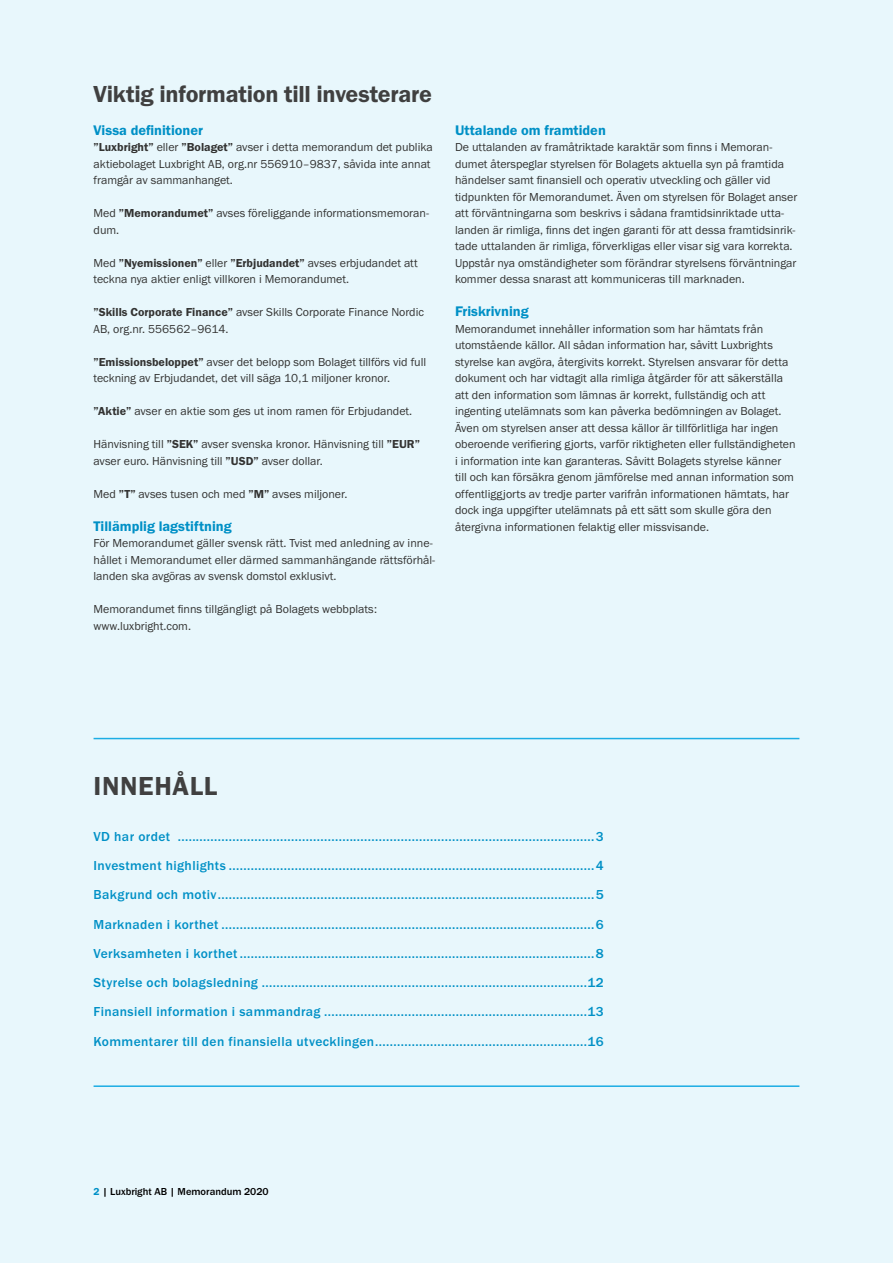
<style>
.page{position:relative;width:893px;height:1263px;background:#e8f7fc}
.page>*{position:absolute;margin:0;border:0;box-sizing:border-box;transform-origin:0 0}
.TOC_rubrik{font:27px "Franklin Gothic URW Dem";letter-spacing:.025em;color:#404040}
.H2_Span{font:24px "Franklin Gothic URW Dem";letter-spacing:-.01em;color:#404040}
.t1{font:14.4px "Franklin Gothic URW Dem";color:#0090c6}
.t2{font:500 13.5px "Franklin Gothic URW";letter-spacing:.03em;color:#0090c6}
.t3{font:12px/16.5px "Franklin Gothic URW Boo";color:#333332}
.t4{font:500 10.5px "Franklin Gothic URW";color:#000}
.s1{font-family:"Franklin Gothic URW Dem"}
.s2{font-family:"Franklin Gothic URW Dem";font-weight:400;color:#0090c6}
</style>
<div class="page">
<hr style="left:94px;top:1085px;width:705px;height:2px;background:#1cade4">
<hr style="left:94px;top:738px;width:705px;height:1px;background:#1cade4">
<p class="H2_Span" style="left:94px;top:79px;width:340px">Viktig information till investerare</p>
<h3 class="t1" style="left:94px;top:121px;width:111px">Vissa definitioner</h3>
<p class="t3" style="left:94px;top:139px;width:341px"><span class="s1">”Luxbright”</span> eller <span class="s1">”Bolaget”</span> avser i detta memorandum det publika aktiebolaget Luxbright AB, org.nr 556910–9837, såvida inte annat framgår av sammanhanget.</p>
<p class="t3" style="left:94px;top:205px;width:337px">Med <span class="s1">”Memorandumet”</span> avses föreliggande informationsmemoran&shy;dum.</p>
<p class="t3" style="left:94px;top:254px;width:326px">Med <span class="s1">”Nyemissionen”</span> eller <span class="s1">”Erbjudandet”</span> avses erbjudandet att teckna nya aktier enligt villkoren i Memorandumet.</p>
<p class="t3" style="left:94px;top:304px;width:332px"><span class="s1">”Skills Corporate Finance”</span> avser Skills Corporate Finance Nordic<br>AB, org.nr. 556562–9614.</p>
<p class="t3" style="left:94px;top:353px;width:334px"><span class="s1">”Emissionsbeloppet”</span> avser det belopp som Bolaget tillförs vid full teckning av Erbjudandet, det vill säga 10,1 miljoner kronor.</p>
<p class="t3" style="left:94px;top:403px;width:320px"><span class="s1">”Aktie”</span> avser en aktie som ges ut inom ramen för Erbjudandet.</p>
<p class="t3" style="left:94px;top:436px;width:328px">Hänvisning till <span class="s1">”SEK”</span> avser svenska kronor. Hänvisning till <span class="s1">”EUR” </span>avser euro. Hänvisning till <span class="s1">”USD”</span> avser dollar.</p>
<p class="t3" style="left:94px;top:485px;width:255px">Med <span class="s1">”T”</span> avses tusen och med <span class="s1">”M”</span> avses miljoner.</p>
<h3 class="t1" style="left:94px;top:517px;width:140px">Tillämplig lagstiftning</h3>
<p class="t3" style="left:94px;top:535px;width:343px">För Memorandumet gäller svensk rätt. Tvist med anledning av inne&shy;hållet i Memorandumet eller därmed sammanhängande rättsförhål&shy;landen ska avgöras av svensk domstol exklusivt.</p>
<p class="t3" style="left:94px;top:601px;width:285px">Memorandumet finns tillgängligt på Bolagets webbplats: www.luxbright.com.</p>
<h3 class="t1" style="left:455px;top:121px;width:152px">Uttalande om framtiden</h3>
<p class="t3" style="left:455px;top:139px;width:344px">De uttalanden av framåtriktade karaktär som finns i Memoran&shy;dumet återspeglar styrelsen för Bolagets aktuella syn på framtida händelser samt finansiell och operativ utveckling och gäller vid tidpunkten för Memorandumet. Även om styrelsen för Bolaget anser att förväntningarna som beskrivs i sådana framtidsinriktade utta&shy;landen är rimliga, finns det ingen garanti för att dessa framtidsinrik&shy;tade uttalanden är rimliga, förverkligas eller visar sig vara korrekta.<br>Uppstår nya omständigheter som förändrar styrelsens förväntningar kommer dessa snarast att kommuniceras till marknaden.</p>
<h3 class="t1" style="left:455px;top:302px;width:75px">Friskrivning</h3>
<p class="t3" style="left:455px;top:320px;width:342px">Memorandumet innehåller information som har hämtats från utomstående källor. All sådan information har, såvitt Luxbrights styrelse kan avgöra, återgivits korrekt. Styrelsen ansvarar för detta dokument och har vidtagit alla rimliga åtgärder för att säkerställa att den information som lämnas är korrekt, fullständig och att ingenting utelämnats som kan påverka bedömningen av Bolaget.<br>Även om styrelsen anser att dessa källor är tillförlitliga har ingen oberoende verifiering gjorts, varför riktigheten eller fullständigheten i information inte kan garanteras. Såvitt Bolagets styrelse känner till och kan försäkra genom jämförelse med annan information som offentliggjorts av tredje parter varifrån informationen hämtats, har dock inga uppgifter utelämnats på ett sätt som skulle göra den återgivna informationen felaktig eller missvisande.</p>
<p class="TOC_rubrik" style="left:94px;top:769px;width:125px">INNEHÅLL</p>
<p class="t2" style="left:94px;top:828px;width:512px">VD har ordet ..................................................................................................................3</p>
<p class="t2" style="left:94px;top:857px;width:512px">Investment highlights ....................................................................................................4</p>
<p class="t2" style="left:94px;top:886px;width:512px">Bakgrund och motiv.......................................................................................................5</p>
<p class="t2" style="left:94px;top:916px;width:512px">Marknaden i korthet ......................................................................................................6</p>
<p class="t2" style="left:94px;top:945px;width:512px">Verksamheten i korthet .................................................................................................8</p>
<p class="t2" style="left:94px;top:974px;width:512px">Styrelse och bolagsledning .........................................................................................12</p>
<p class="t2" style="left:94px;top:1003px;width:512px">Finansiell information i sammandrag ........................................................................13</p>
<p class="t2" style="left:94px;top:1033px;width:512px">Kommentarer till den finansiella utvecklingen..........................................................16</p>
<p class="t4" style="left:94px;top:1184px;width:177px"><span class="s2">2</span> | Luxbright AB | Memorandum 2020</p>
</div>
